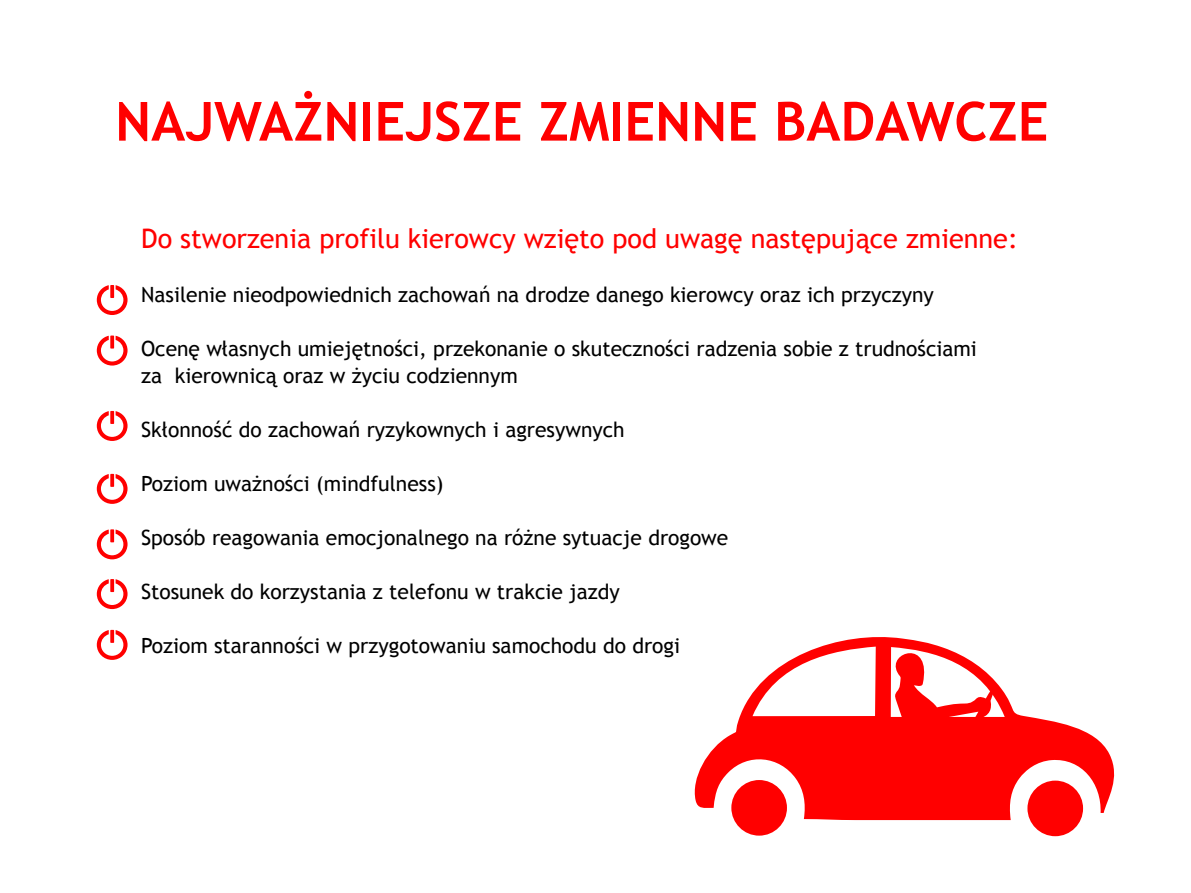
<style>
.page{position:relative;width:1191px;height:893px;background:#fff}
.page>*{position:absolute;margin:0;border:0;box-sizing:border-box;transform-origin:0 0}
.t1{font:700 54px "Trebuchet MS";color:#f00}
.t2{font:27px "Trebuchet MS";color:#f00}
.t3{font:21px/27px "Trebuchet MS";color:#000}
</style>
<div class="page">
<svg style="left:694px;top:637px;width:421px;height:183px;fill:#f00"></svg>
<div style="left:731px;top:780px;width:56px;height:56px;background:#f00;border-radius:50%"></div>
<div style="left:1027px;top:781px;width:56px;height:55px;background:#f00;border-radius:50%"></div>
<svg style="left:97px;top:529px;width:31px;height:30px"></svg>
<svg style="left:110px;top:529px;width:4px;height:13px"></svg>
<svg style="left:97px;top:579px;width:31px;height:30px"></svg>
<svg style="left:110px;top:579px;width:4px;height:13px"></svg>
<svg style="left:97px;top:630px;width:31px;height:30px"></svg>
<svg style="left:110px;top:630px;width:4px;height:13px"></svg>
<svg style="left:97px;top:285px;width:31px;height:30px"></svg>
<svg style="left:110px;top:285px;width:4px;height:13px"></svg>
<svg style="left:97px;top:336px;width:31px;height:30px"></svg>
<svg style="left:110px;top:336px;width:4px;height:13px"></svg>
<svg style="left:97px;top:411px;width:31px;height:30px"></svg>
<svg style="left:110px;top:411px;width:4px;height:13px"></svg>
<svg style="left:97px;top:474px;width:31px;height:30px"></svg>
<svg style="left:110px;top:474px;width:4px;height:13px"></svg>
<h1 class="t1" style="left:115px;top:88px;width:935px">NAJWAŻNIEJSZE ZMIENNE BADAWCZE</h1>
<p class="t2" style="left:141px;top:223px;width:878px">Do stworzenia profilu kierowcy wzięto pod uwagę następujące zmienne:</p>
<p class="t3" style="left:141px;top:281px;width:794px">Nasilenie nieodpowiednich zachowań na drodze danego kierowcy oraz ich przyczyny</p>
<p class="t3" style="left:141px;top:335px;width:837px">Ocenę własnych umiejętności, przekonanie o skuteczności radzenia sobie z trudnościami za kierownicą oraz w życiu codziennym</p>
<p class="t3" style="left:141px;top:416px;width:485px">Skłonność do zachowań ryzykownych i agresywnych</p>
<p class="t3" style="left:141px;top:470px;width:304px">Poziom uważności (mindfulness)</p>
<p class="t3" style="left:141px;top:524px;width:589px">Sposób reagowania emocjonalnego na różne sytuacje drogowe</p>
<p class="t3" style="left:141px;top:578px;width:480px">Stosunek do korzystania z telefonu w trakcie jazdy</p>
<p class="t3" style="left:141px;top:632px;width:540px">Poziom staranności w przygotowaniu samochodu do drogi</p>
</div>
